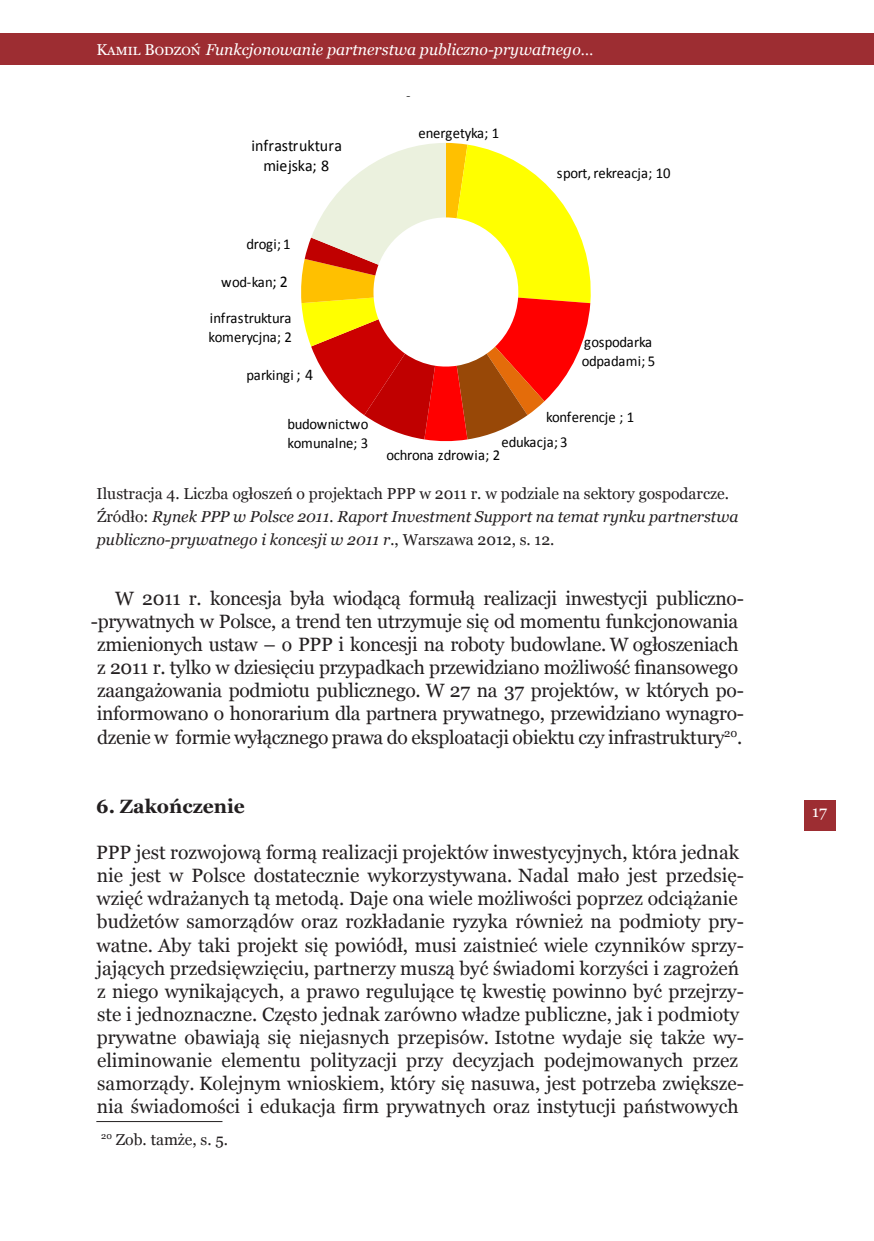
<style>
.page{position:relative;width:874px;height:1241px;background:#fff}
.page>*{position:absolute;margin:0;border:0;box-sizing:border-box;transform-origin:0 0}
.tekst_główny{font:19.25px/23.1px "Georgia";color:#231f20}
.śródtytuł{font:700 19.25px "Georgia";color:#231f20}
.t1{font:16.28px/20.1px "Calibri";letter-spacing:.005em;color:#000;text-align:center}
.tabela_podpis{font:italic 15.75px/23.1px "Georgia";color:#231f20}
.tabela_podpis-2{font:15.75px "Georgia";color:#231f20}
.t2{font:italic 15.75px "Georgia";color:#fff}
.przypisy{font:15.75px "Georgia";color:#231f20}
.t3{font:15.75px "Georgia";color:#fff}
.t4{font:15.05px/18.9px "Calibri";letter-spacing:-.015em;color:#000}
.s1{font-style:normal}
.s2{font-size:16.28px}
</style>
<div class="page">
<div style="left:0;top:33px;width:873px;height:32px;background:#9d2d32"></div>
<div style="left:803px;top:799px;width:32px;height:31px;background:#9d2d32"></div>
<hr style="left:96px;top:1120px;width:126px;height:1px;background:#231f20">
<svg style="left:301px;top:142px;width:290px;height:300px"></svg>
<p class="t2" style="left:96px;top:39px;width:498px"><span class="s1">Kamil Bodzoń</span> Funkcjonowanie partnerstwa publiczno-prywatnego…</p>
<p class="t1" style="left:251px;top:135px;width:92px">infrastruktura miejska; 8</p>
<p class="t4" style="left:418px;top:123px;width:82px">energetyka; 1</p>
<p class="t4" style="left:556px;top:163px;width:115px">sport, rekreacja; 10</p>
<p class="t4" style="left:246px;top:234px;width:46px">drogi; 1</p>
<p class="t4" style="left:221px;top:272px;width:68px">wod-kan<span class="s2">; 2</span></p>
<p class="t4" style="left:208px;top:308px;width:85px">infrastruktura komerycjna; 2</p>
<p class="t4" style="left:246px;top:365px;width:68px">parkingi <span class="s2">; 4</span></p>
<p class="t4" style="left:287px;top:414px;width:82px">budownictwo komunalne; 3</p>
<p class="t4" style="left:581px;top:332px;width:75px">gospodarka odpadami; 5</p>
<p class="t4" style="left:501px;top:403px;width:134px;line-height:25px;text-indent:45px">konferencje ; 1 edukacja; 3</p>
<p class="t4" style="left:386px;top:444px;width:115px">ochrona zdrowia; 2</p>
<p class="tabela_podpis-2" style="left:97px;top:483px;width:633px">Ilustracja 4. Liczba ogłoszeń o projektach PPP w 2011 r. w podziale na sektory gospodarcze.</p>
<p class="tabela_podpis" style="left:97px;top:505px;width:642px"><span class="s1">Źródło:</span> Rynek PPP w Polsce 2011. Raport Investment Support na temat rynku partnerstwa publiczno-prywatnego i koncesji w 2011 r.<span class="s1">, Warszawa 2012, s. 12.</span></p>
<p class="tekst_główny" style="left:115px;top:587px;width:630px">W 2011 r. koncesja była wiodącą formułą realizacji inwestycji publiczno-</p>
<p class="tekst_główny" style="left:91px;top:610px;width:648px">-prywatnych w Polsce, a trend ten utrzymuje się od momentu funkcjonowania</p>
<p class="tekst_główny" style="left:97px;top:633px;width:642px">zmienionych ustaw – o PPP i koncesji na roboty budowlane. W ogłoszeniach</p>
<p class="tekst_główny" style="left:97px;top:656px;width:642px">z 2011 r. tylko w dziesięciu przypadkach przewidziano możliwość finansowego</p>
<p class="tekst_główny" style="left:97px;top:679px;width:648px">zaangażowania podmiotu publicznego. W 27 na 37 projektów, w których po-</p>
<p class="tekst_główny" style="left:97px;top:702px;width:648px">informowano o honorarium dla partnera prywatnego, przewidziano wynagro-</p>
<p class="tekst_główny" style="left:97px;top:725px;width:646px">dzenie w formie wyłącznego prawa do eksploatacji obiektu czy infrastruktury<sup>20</sup>.</p>
<p class="śródtytuł" style="left:96px;top:793px;width:150px">6. Zakończenie</p>
<p class="tekst_główny" style="left:96px;top:841px;width:649px">PPP jest rozwojową formą realizacji projektów inwestycyjnych, która jednak nie jest w Polsce dostatecznie wykorzystywana. Nadal mało jest przedsię&shy;wzięć wdrażanych tą metodą. Daje ona wiele możliwości poprzez odciążanie budżetów samorządów oraz rozkładanie ryzyka również na podmioty pry&shy;watne. Aby taki projekt się powiódł, musi zaistnieć wiele czynników sprzy&shy;jających przedsięwzięciu, partnerzy muszą być świadomi korzyści i zagrożeń z niego wynikających, a prawo regulujące tę kwestię powinno być przejrzy&shy;ste i jednoznaczne. Często jednak zarówno władze publiczne, jak i podmioty prywatne obawiają się niejasnych przepisów. Istotne wydaje się także wy&shy;eliminowanie elementu polityzacji przy decyzjach podejmowanych przez samorządy. Kolejnym wnioskiem, który się nasuwa, jest potrzeba zwiększe&shy;nia świadomości i edukacja firm prywatnych oraz instytucji państwowych</p>
<p class="przypisy" style="left:101px;top:1129px;width:128px"><sup>20</sup> Zob. tamże, s. 5.</p>
<p class="t3" style="left:811px;top:802px;width:16px">17</p>
</div>
